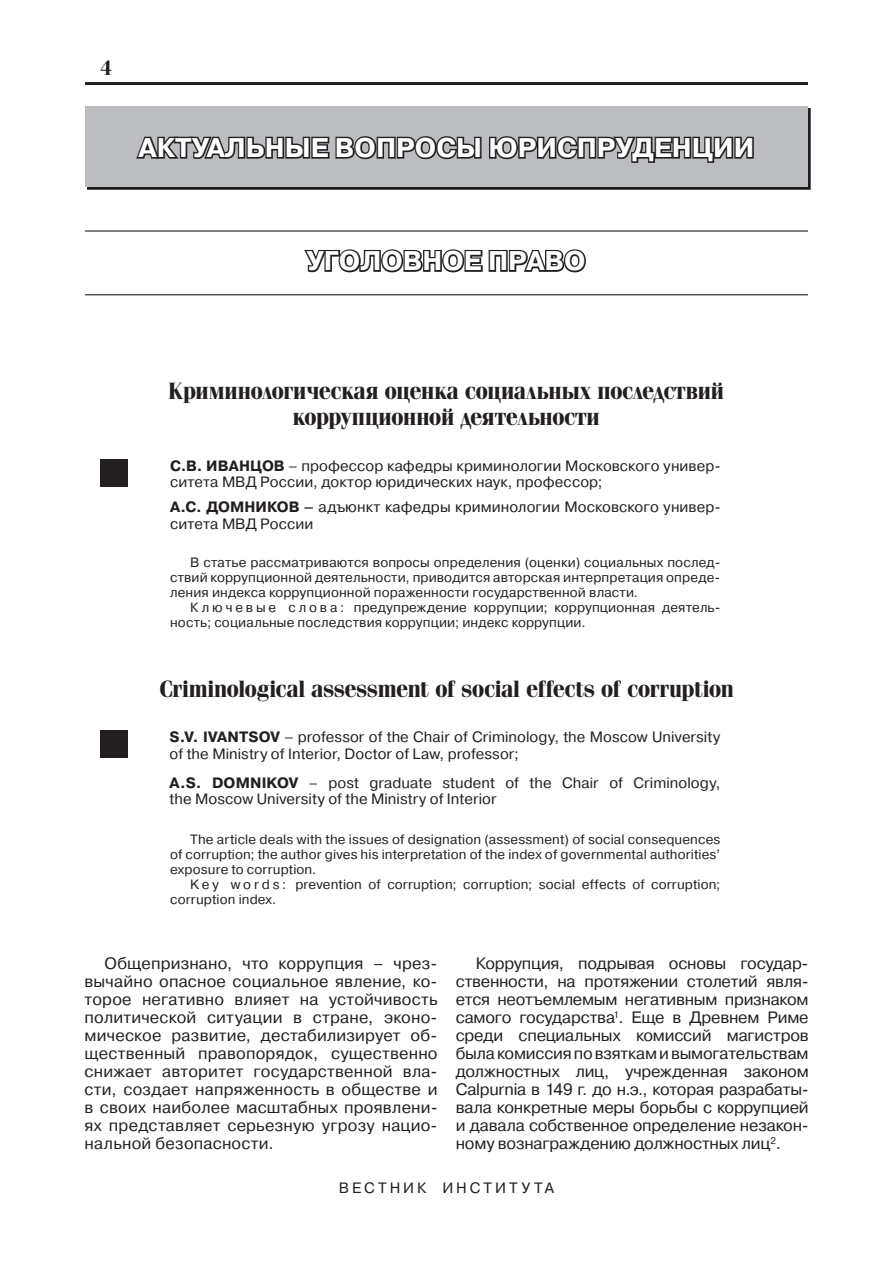
<style>
.page{position:relative;width:893px;height:1263px;background:#fff}
.page>*{position:absolute;margin:0;border:0;box-sizing:border-box;transform-origin:0 0}
.t1{font:700 27px "Pragmatica C";color:#fff}
.t2{font:700 24px/25.5px "Simeiz";letter-spacing:-.005em;color:#231f20;text-align:center}
.t3{font:700 21px "Simeiz";color:#231f20}
.t4{font:16.5px/18px "Pragmatica C";letter-spacing:.01em;color:#231f20;text-align:justify}
.t5{font:15px/16.5px "Pragmatica C";letter-spacing:.005em;color:#231f20}
.t6{font:15px "Pragmatica C";letter-spacing:.2em;color:#231f20}
.t7{font:13.5px/15px "Pragmatica C";letter-spacing:.01em;color:#231f20;text-align:justify}
.s1{font-weight:700}
</style>
<div class="page">
<hr style="left:85px;top:82px;width:723px;height:3px;background:#231f20">
<div style="left:85px;top:106px;width:723px;height:81px;background:#bbbdc0"></div>
<svg style="left:134px;top:136px;width:621px;height:160px"></svg>
<div style="left:564px;top:249px;width:22px;height:23px;border:3px solid #231f20;border-radius:50%"></div>
<div style="left:568px;top:253px;width:13px;height:16px;border:3px solid #231f20;border-radius:50%"></div>
<hr style="left:85px;top:230px;width:723px;height:2px;background:#231f20">
<hr style="left:85px;top:294px;width:723px;height:1px;background:#231f20">
<div style="left:100px;top:459px;width:28px;height:28px;background:#231f20"></div>
<div style="left:100px;top:730px;width:28px;height:28px;background:#231f20"></div>
<p class="t3" style="left:101px;top:55px;width:13px">4</p>
<h1 class="t1" style="left:139px;top:138px;width:617px">АКТУАЛЬНЫЕ ВОПРОСЫ ЮРИСПРУДЕНЦИИ</h1>
<h1 class="t1" style="left:306px;top:251px;width:281px">УГОЛОВНОЕ ПРАВО</h1>
<h2 class="t2" style="left:168px;top:378px;width:557px">Криминологическая оценка социальных последствий коррупционной деятельности</h2>
<p class="t5" style="left:170px;top:459px;width:552px"><span class="s1">С.В. ИВАНЦОВ</span> – профессор кафедры криминологии Московского универ&shy;ситета МВД России, доктор юридических наук, профессор;</p>
<p class="t5" style="left:170px;top:500px;width:552px"><span class="s1">А.С. ДОМНИКОВ –</span> адъюнкт кафедры криминологии Московского универ&shy;ситета МВД России</p>
<p class="t7" style="left:170px;top:556px;width:552px;text-indent:20px">В статье рассматриваются вопросы определения (оценки) социальных послед&shy;ствий коррупционной деятельности, приводится авторская интерпретация опреде&shy;ления индекса коррупционной пораженности государственной власти.</p>
<p class="t7" style="left:170px;top:601px;width:552px;text-indent:20px">К л ю ч е в ы е с л о в а : предупреждение коррупции; коррупционная деятель&shy;ность; социальные последствия коррупции; индекс коррупции.</p>
<h2 class="t2" style="left:160px;top:676px;width:575px">Criminological assessment of social effects of corruption</h2>
<p class="t5" style="left:170px;top:730px;width:552px"><span class="s1">S.V. IVANTSOV</span> – professor of the Chair of Criminology, the Moscow University of the Ministry of Interior, Doctor of Law, professor;</p>
<p class="t5" style="left:170px;top:776px;width:552px"><span class="s1">A.S. DOMNIKOV</span> – post graduate student of the Chair of Criminology, the Moscow University of the Ministry of Interior</p>
<p class="t7" style="left:170px;top:833px;width:552px;text-indent:20px">The article deals with the issues of designation (assessment) of social consequences of corruption; the author gives his interpretation of the index of governmental authorities’ exposure to corruption.</p>
<p class="t7" style="left:170px;top:878px;width:552px;text-indent:20px">K e y w o r d s : prevention of corruption; corruption; social effects of corruption; corruption index.</p>
<p class="t4" style="left:85px;top:956px;width:355px;text-indent:20px">Общепризнано, что коррупция – чрез&shy;вычайно опасное социальное явление, ко&shy;торое негативно влияет на устойчивость политической ситуации в стране, эконо&shy;мическое развитие, дестабилизирует об&shy;щественный правопорядок, существенно снижает авторитет государственной вла&shy;сти, создает напряженность в обществе и в своих наиболее масштабных проявлени&shy;ях представляет серьезную угрозу нацио&shy;нальной безопасности.</p>
<p class="t4" style="left:456px;top:956px;width:354px;text-indent:20px">Коррупция, подрывая основы государ&shy;ственности, на протяжении столетий явля&shy;ется неотъемлемым негативным признаком самого государства<sup>1</sup>. Еще в Древнем Риме среди специальных комиссий магистров была комиссия по взяткам и вымогательствам должностных лиц, учрежденная законом Calpurnia в 149 г. до н.э., которая разрабаты&shy;вала конкретные меры борьбы с коррупцией и давала собственное определение незакон&shy;ному вознаграждению должностных лиц<sup>2</sup>.</p>
<p class="t6" style="left:339px;top:1182px;width:217px">ВЕСТНИК ИНСТИТУТА</p>
</div>
